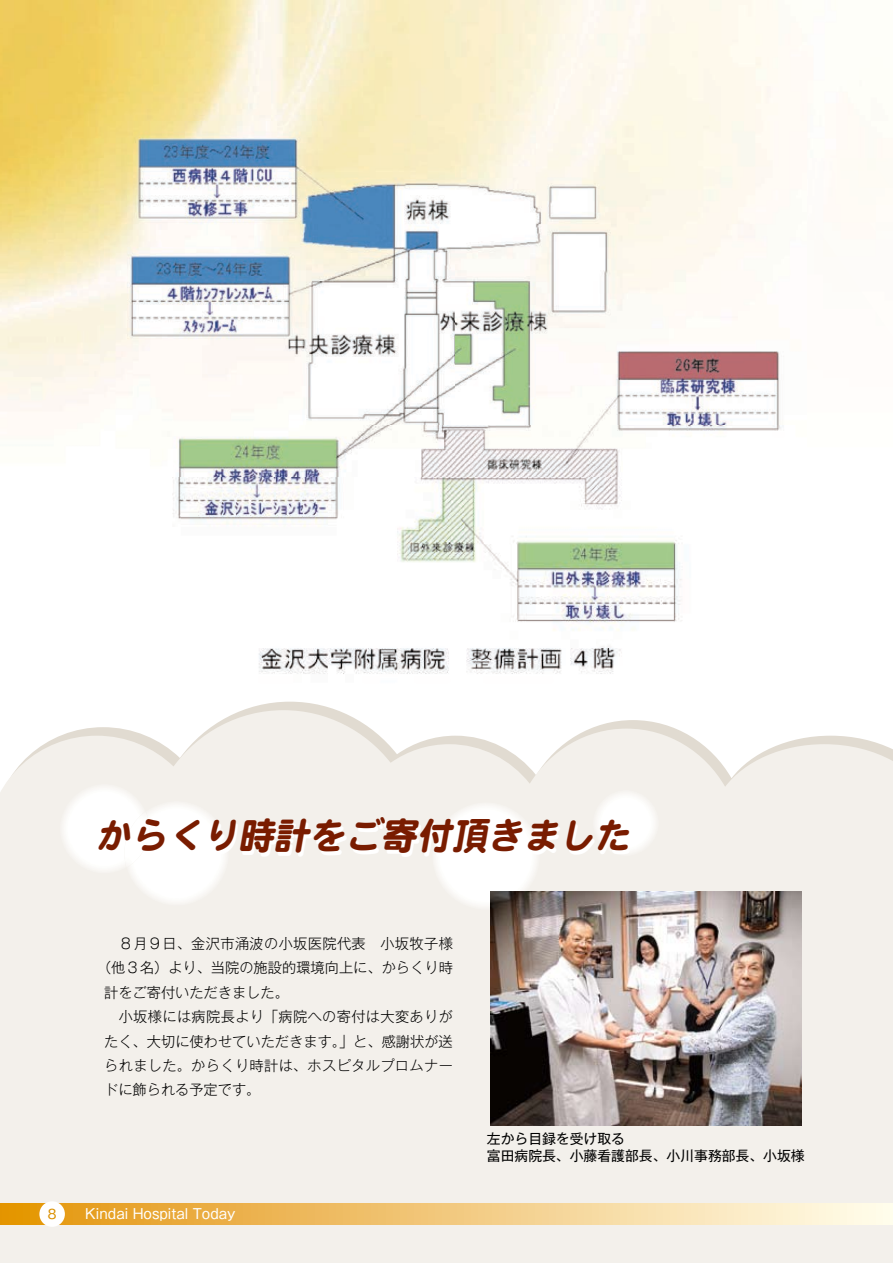
<style>
.page{position:relative;width:893px;height:1263px;background:#fff}
.page>*{position:absolute;margin:0;border:0;box-sizing:border-box;transform-origin:0 0}
.t1{font:italic 37.35px "DF Maru Gothic SB WIN RKSJ H";color:#791c00;scale:.95 1}
.t2{font:300 14.4px "Gothic MB101 Pro";color:#000}
.t3{font:300 14.4px "Gothic MB101 Pro";letter-spacing:.025em;color:#000}
.t4{font:13.8px/17px "Gothic MB101 Pro";color:#000}
.t5{font:13.8px "Gothic MB101 Pro";color:#fff}
.t6{font:500 13.8px "Gothic BBB Pro";color:#da9000}
</style>
<div class="page">
<img style="left:0;top:0;width:883px;height:158px">
<img style="left:0;top:158px;width:105px;height:254px">
<svg style="left:0;top:710px;width:893px;height:553px;background:#f3f0eb"></svg>
<div style="left:0;top:1203px;width:893px;height:22px;background:linear-gradient(to right,#e3940a,#fffef0)"></div>
<div style="left:39px;top:1201px;width:26px;height:26px;background:#fff;border-radius:50%"></div>
<img style="left:60px;top:784px;width:86px;height:89px">
<img style="left:432px;top:802px;width:108px;height:108px;border-radius:54px">
<img style="left:126px;top:801px;width:103px;height:105px">
<img style="left:124px;top:811px;width:25px;height:57px">
<img style="left:592px;top:790px;width:67px;height:66px;border-radius:33px">
<img style="left:105px;top:121px;width:701px;height:553px">
<img style="left:490px;top:892px;width:311px;height:233px">
<h1 class="t1" style="left:95px;top:817px;width:571px">からくり時計をご寄付頂きました</h1>
<p class="t3" style="left:104px;top:931px;width:350px">　８月９日、金沢市涌波の小坂医院代表　小坂牧子様</p>
<p class="t2" style="left:97px;top:956px;width:357px">（他３名）より、当院の施設的環境向上に、からくり時</p>
<p class="t2" style="left:104px;top:980px;width:186px">計をご寄付いただきました。</p>
<p class="t3" style="left:104px;top:1005px;width:350px">　小坂様には病院長より「病院への寄付は大変ありが</p>
<p class="t2" style="left:104px;top:1029px;width:350px">たく、大切に使わせていただきます。」と、感謝状が送</p>
<p class="t3" style="left:104px;top:1053px;width:350px">られました。からくり時計は、ホスピタルプロムナー</p>
<p class="t2" style="left:104px;top:1078px;width:158px">ドに飾られる予定です。</p>
<p class="t6" style="left:48px;top:1203px;width:10px">8</p>
<p class="t5" style="left:85px;top:1202px;width:152px">Kindai Hospital Today</p>
<p class="t4" style="left:487px;top:1128px;width:319px">左から目録を受け取る<br>富田病院長、小藤看護部長、小川事務部長、小坂様</p>
</div>
